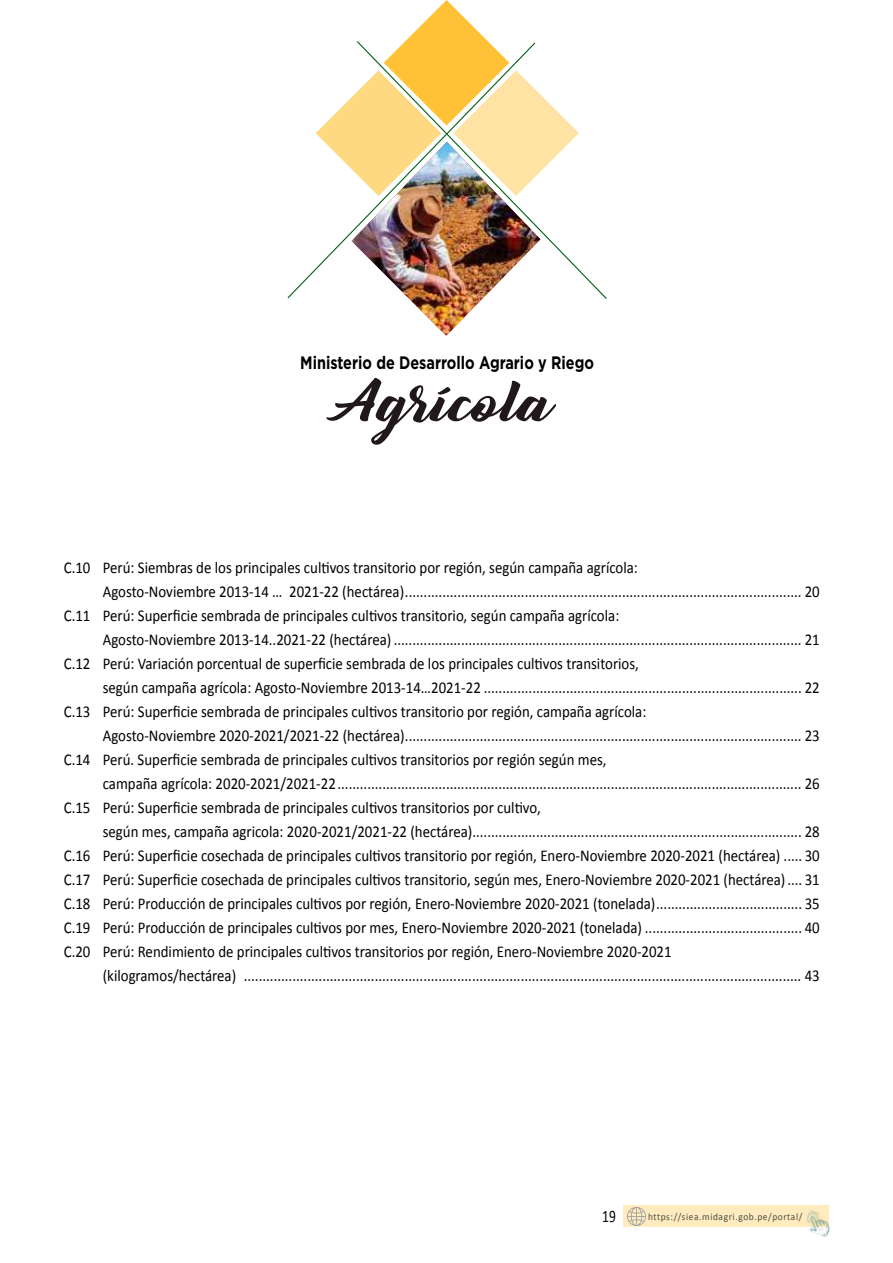
<style>
.page{position:relative;width:893px;height:1263px;background:#fff}
.page>*{position:absolute;margin:0;border:0;box-sizing:border-box;transform-origin:0 0}
.t1{font:49.5px "Bernadette";color:#20181b;scale:1.2 1}
.t2{font:700 18px "Gotham";color:#000;scale:.8 1}
.t3{font:17.55px "Calibri";color:#000;scale:.77 1}
.t4{font:16.5px "Calibri";color:#000;scale:.9 1}
.t5{font:10.05px "Calibri";letter-spacing:.06em;color:#494e47;scale:.95 1}
</style>
<div class="page">
<div style="left:623px;top:1206px;width:206px;height:21px;background:#ffebbe"></div>
<svg style="left:627px;top:1207px;width:19px;height:19px"></svg>
<img style="left:806px;top:1210px;width:24px;height:27px">
<svg style="left:316px;top:0;width:263px;height:336px"></svg>
<img style="left:352px;top:142px;width:188px;height:191px">
<p class="t2" style="left:300px;top:351px;width:369px">Ministerio de Desarrollo Agrario y Riego</p>
<h1 class="t1" style="left:338px;top:363px;width:182px">Agrícola</h1>
<p class="t4" style="left:64px;top:557px;width:639px">C.10 Perú: Siembras de los principales cultivos transitorio por región, según campaña agrícola:</p>
<p class="t4" style="left:103px;top:581px;width:798px">Agosto-Noviembre 2013-14 … 2021-22 (hectárea).......................................................................................................... 20</p>
<p class="t4" style="left:64px;top:605px;width:619px">C.11 Perú: Superficie sembrada de principales cultivos transitorio, según campaña agrícola:</p>
<p class="t4" style="left:103px;top:629px;width:798px">Agosto-Noviembre 2013-14..2021-22 (hectárea) ............................................................................................................. 21</p>
<p class="t4" style="left:64px;top:653px;width:641px">C.12 Perú: Variación porcentual de superficie sembrada de los principales cultivos transitorios,</p>
<p class="t4" style="left:103px;top:677px;width:798px">según campaña agrícola: Agosto-Noviembre 2013-14…2021-22 ..................................................................................... 22</p>
<p class="t4" style="left:64px;top:701px;width:649px">C.13 Perú: Superficie sembrada de principales cultivos transitorio por región, campaña agrícola:</p>
<p class="t4" style="left:103px;top:725px;width:798px">Agosto-Noviembre 2020-2021/2021-22 (hectárea).......................................................................................................... 23</p>
<p class="t4" style="left:64px;top:749px;width:605px">C.14 Perú. Superficie sembrada de principales cultivos transitorios por región según mes,</p>
<p class="t4" style="left:103px;top:773px;width:798px">campaña agrícola: 2020-2021/2021-22............................................................................................................................ 26</p>
<p class="t4" style="left:64px;top:797px;width:531px">C.15 Perú: Superficie sembrada de principales cultivos transitorios por cultivo,</p>
<p class="t4" style="left:103px;top:821px;width:798px">según mes, campaña agricola: 2020-2021/2021-22 (hectárea)........................................................................................ 28</p>
<p class="t4" style="left:64px;top:845px;width:841px">C.16 Perú: Superficie cosechada de principales cultivos transitorio por región, Enero-Noviembre 2020-2021 (hectárea) ..... 30</p>
<p class="t4" style="left:64px;top:869px;width:841px">C.17 Perú: Superficie cosechada de principales cultivos transitorio, según mes, Enero-Noviembre 2020-2021 (hectárea).... 31</p>
<p class="t4" style="left:64px;top:893px;width:841px">C.18 Perú: Producción de principales cultivos por región, Enero-Noviembre 2020-2021 (tonelada)....................................... 35</p>
<p class="t4" style="left:64px;top:917px;width:841px">C.19 Perú: Producción de principales cultivos por mes, Enero-Noviembre 2020-2021 (tonelada) .......................................... 40</p>
<p class="t4" style="left:64px;top:941px;width:677px">C.20 Perú: Rendimiento de principales cultivos transitorios por región, Enero-Noviembre 2020-2021</p>
<p class="t4" style="left:103px;top:965px;width:798px">(kilogramos/hectárea) ..................................................................................................................................................... 43</p>
<p class="t3" style="left:602px;top:1205px;width:19px">19</p>
<p class="t5" style="left:648px;top:1211px;width:164px">https://siea.midagri.gob.pe/portal/</p>
</div>
